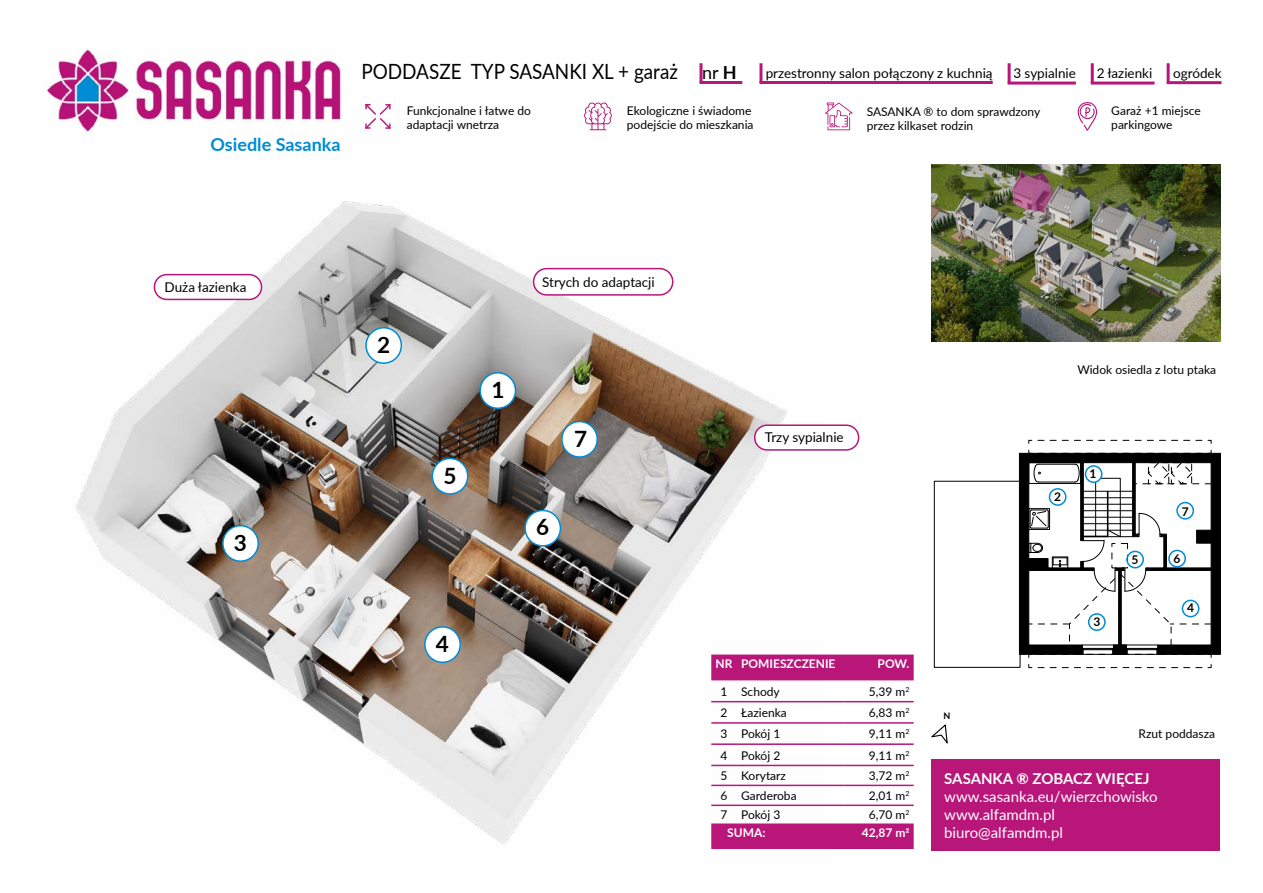
<style>
.page{position:relative;width:1263px;height:893px;background:#fff}
.page>*{position:absolute;margin:0;border:0;box-sizing:border-box;transform-origin:0 0}
.t1{font:700 22.5px "Lato";color:#000}
.t2{font:21px "Lato";color:#000;scale:.9 1}
.t3{font:700 18px "Lato";color:#008cd4}
.t4{font:18px "Lato";color:#000}
.t5{font:15px/18px "Lato";color:#fff}
.t6{font:700 15px "Lato";color:#fff}
.t7{font:13.5px "Lato";color:#000}
.t8{font:12px/14.4px "Lato";color:#000}
.t9{font:700 12px "Lato";color:#fff}
.t10{font:700 12px "Lato";color:#000}
.t11{font:700 9px "Lato";color:#000}
.s1{font-weight:700}
</style>
<div class="page">
<img style="left:75px;top:130px;width:750px;height:715px">
<div style="left:934px;top:481px;width:86px;height:186px;border:1px solid #000"></div>
<svg style="left:1038px;top:664px;width:173px;height:4px"></svg>
<svg style="left:1028px;top:440px;width:174px;height:4px"></svg>
<svg style="left:1019px;top:450px;width:202px;height:208px"></svg>
<svg style="left:1077px;top:102px;width:21px;height:29px"></svg>
<svg style="left:584px;top:102px;width:28px;height:28px"></svg>
<svg style="left:825px;top:103px;width:28px;height:27px"></svg>
<svg style="left:365px;top:104px;width:26px;height:25px"></svg>
<hr style="left:759px;top:63px;width:3px;height:20px;background:#b81679">
<hr style="left:759px;top:81px;width:234px;height:3px;background:#b81679">
<hr style="left:1007px;top:63px;width:3px;height:20px;background:#b81679">
<hr style="left:1007px;top:82px;width:69px;height:3px;background:#b81679">
<hr style="left:1091px;top:63px;width:3px;height:20px;background:#b81679">
<hr style="left:1091px;top:82px;width:63px;height:3px;background:#b81679">
<hr style="left:1167px;top:63px;width:3px;height:20px;background:#b81679">
<hr style="left:1167px;top:81px;width:54px;height:3px;background:#b81679">
<hr style="left:699px;top:63px;width:3px;height:20px;background:#b81679">
<hr style="left:699px;top:81px;width:43px;height:3px;background:#b81679">
<div style="left:931px;top:759px;width:289px;height:91px;background:#b81679"></div>
<div style="left:755px;top:425px;width:104px;height:25px;background:#fff;border-radius:12px"></div>
<div style="left:754px;top:424px;width:105px;height:27px;border:2px solid #b81679;border-radius:12px"></div>
<div style="left:1085px;top:466px;width:17px;height:16px;background:#fff;border-radius:50%"></div>
<div style="left:1085px;top:465px;width:17px;height:18px;border:2px solid #008cd4;border-radius:50%"></div>
<div style="left:1049px;top:488px;width:17px;height:18px;border:2px solid #008cd4;border-radius:50%"></div>
<div style="left:1126px;top:551px;width:18px;height:17px;border:2px solid #008cd4;border-radius:50%"></div>
<div style="left:1182px;top:600px;width:17px;height:17px;border:2px solid #008cd4;border-radius:50%"></div>
<div style="left:480px;top:373px;width:35px;height:35px;background:#fff;border-radius:50%"></div>
<div style="left:479px;top:372px;width:37px;height:37px;border:2px solid #008cd4;border-radius:50%"></div>
<div style="left:366px;top:328px;width:35px;height:35px;background:#fff;border-radius:50%"></div>
<div style="left:365px;top:327px;width:37px;height:37px;border:2px solid #008cd4;border-radius:50%"></div>
<div style="left:223px;top:526px;width:35px;height:35px;background:#fff;border-radius:50%"></div>
<div style="left:222px;top:525px;width:37px;height:37px;border:2px solid #008cd4;border-radius:50%"></div>
<div style="left:432px;top:458px;width:36px;height:36px;background:#fff;border-radius:50%"></div>
<div style="left:432px;top:458px;width:36px;height:37px;border:2px solid #008cd4;border-radius:50%"></div>
<div style="left:425px;top:627px;width:35px;height:35px;background:#fff;border-radius:50%"></div>
<div style="left:424px;top:626px;width:37px;height:37px;border:2px solid #008cd4;border-radius:50%"></div>
<div style="left:1088px;top:613px;width:18px;height:18px;border:2px solid #008cd4;border-radius:50%"></div>
<div style="left:534px;top:269px;width:139px;height:26px;background:#fff;border-radius:13px"></div>
<div style="left:533px;top:268px;width:140px;height:28px;border:2px solid #b81679;border-radius:13px"></div>
<div style="left:525px;top:510px;width:35px;height:36px;background:#fff;border-radius:50%"></div>
<div style="left:524px;top:510px;width:37px;height:37px;border:2px solid #008cd4;border-radius:50%"></div>
<div style="left:562px;top:422px;width:35px;height:35px;background:#fff;border-radius:50%"></div>
<div style="left:561px;top:421px;width:37px;height:37px;border:2px solid #008cd4;border-radius:50%"></div>
<div style="left:1168px;top:550px;width:18px;height:17px;border:2px solid #008cd4;border-radius:50%"></div>
<div style="left:1176px;top:502px;width:18px;height:18px;border:2px solid #008cd4;border-radius:50%"></div>
<svg style="left:711px;top:655px;width:203px;height:194px"></svg>
<hr style="left:737px;top:805px;width:108px;height:1px;background:#b81679">
<hr style="left:845px;top:805px;width:69px;height:1px;background:#b81679">
<img style="left:931px;top:165px;width:289px;height:177px">
<div style="left:154px;top:275px;width:107px;height:24px;background:#fff;border-radius:12px"></div>
<div style="left:154px;top:274px;width:108px;height:26px;border:2px solid #b81679;border-radius:12px"></div>
<svg style="left:1012px;top:172px;width:41px;height:42px;background:#966176"></svg>
<svg style="left:931px;top:724px;width:17px;height:20px"></svg>
<img style="left:45px;top:48px;width:302px;height:87px">
<h3 class="t3" style="left:211px;top:132px;width:131px">Osiedle Sasanka</h3>
<h2 class="t2" style="left:361px;top:56px;width:353px">PODDASZE TYP SASANKI XL + garaż</h2>
<h3 class="t4" style="left:702px;top:59px;width:36px">nr<span class="s1">H</span></h3>
<p class="t7" style="left:766px;top:63px;width:228px">przestronny salon połączony z kuchnią</p>
<p class="t7" style="left:1013px;top:63px;width:64px">3 sypialnie</p>
<p class="t7" style="left:1097px;top:63px;width:57px">2 łazienki</p>
<p class="t7" style="left:1173px;top:63px;width:50px">ogródek</p>
<p class="t8" style="left:407px;top:103px;width:126px">Funkcjonalne i łatwe do adaptacji wnetrza</p>
<p class="t8" style="left:627px;top:103px;width:128px">Ekologiczne i świadome podejście do mieszkania</p>
<p class="t8" style="left:867px;top:103px;width:175px">SASANKA ® to dom sprawdzony przez kilkaset rodzin</p>
<p class="t8" style="left:1111px;top:103px;width:91px">Garaż +1 miejsce parkingowe</p>
<p class="t7" style="left:165px;top:277px;width:83px">Duża łazienka</p>
<h1 class="t1" style="left:234px;top:526px;width:15px">3</h1>
<h1 class="t1" style="left:377px;top:328px;width:15px">2</h1>
<h1 class="t1" style="left:443px;top:459px;width:15px">5</h1>
<p class="t7" style="left:542px;top:272px;width:114px">Strych do adaptacji</p>
<h1 class="t1" style="left:491px;top:373px;width:15px">1</h1>
<h1 class="t1" style="left:574px;top:423px;width:15px">7</h1>
<h1 class="t1" style="left:536px;top:510px;width:15px">6</h1>
<h1 class="t1" style="left:436px;top:627px;width:15px">4</h1>
<p class="t7" style="left:765px;top:428px;width:80px">Trzy sypialnie</p>
<p class="t9" style="left:716px;top:655px;width:121px">NR POMIESZCZENIE</p>
<p class="t9" style="left:878px;top:655px;width:33px">POW.</p>
<p class="t8" style="left:721px;top:684px;width:61px">1 Schody</p>
<p class="t8" style="left:869px;top:684px;width:42px">5,39 m<sup>2</sup></p>
<p class="t8" style="left:721px;top:705px;width:68px">2 Łazienka</p>
<p class="t8" style="left:869px;top:705px;width:42px">6,83 m<sup>2</sup></p>
<p class="t8" style="left:721px;top:726px;width:61px">3 Pokój 1</p>
<p class="t8" style="left:869px;top:726px;width:42px">9,11 m<sup>2</sup></p>
<p class="t8" style="left:721px;top:748px;width:61px">4 Pokój 2</p>
<p class="t8" style="left:869px;top:748px;width:42px">9,11 m<sup>2</sup></p>
<p class="t8" style="left:721px;top:768px;width:67px">5 Korytarz</p>
<p class="t8" style="left:869px;top:768px;width:42px">3,72 m<sup>2</sup></p>
<p class="t8" style="left:721px;top:788px;width:78px">6 Garderoba</p>
<p class="t8" style="left:869px;top:788px;width:42px">2,01 m<sup>2</sup></p>
<p class="t8" style="left:721px;top:807px;width:61px">7 Pokój 3</p>
<p class="t8" style="left:869px;top:807px;width:42px">6,70 m<sup>2</sup></p>
<p class="t9" style="left:727px;top:824px;width:40px">SUMA:</p>
<p class="t9" style="left:862px;top:824px;width:49px">42,87 m2</p>
<p class="t8" style="left:1077px;top:362px;width:140px">Widok osiedla z lotu ptaka</p>
<p class="t11" style="left:943px;top:709px;width:8px">N</p>
<p class="t10" style="left:1054px;top:487px;width:8px">2</p>
<p class="t10" style="left:1089px;top:464px;width:8px">1</p>
<p class="t10" style="left:1093px;top:613px;width:8px">3</p>
<p class="t10" style="left:1131px;top:551px;width:8px">5</p>
<p class="t10" style="left:1182px;top:502px;width:8px">7</p>
<p class="t10" style="left:1173px;top:550px;width:8px">6</p>
<p class="t10" style="left:1187px;top:599px;width:8px">4</p>
<p class="t8" style="left:1138px;top:725px;width:78px">Rzut poddasza</p>
<p class="t6" style="left:944px;top:767px;width:207px">SASANKA ® ZOBACZ WIĘCEJ</p>
<p class="t5" style="left:944px;top:787px;width:215px">www.sasanka.eu/wierzchowisko www.alfamdm.pl biuro@alfamdm.pl</p>
</div>
